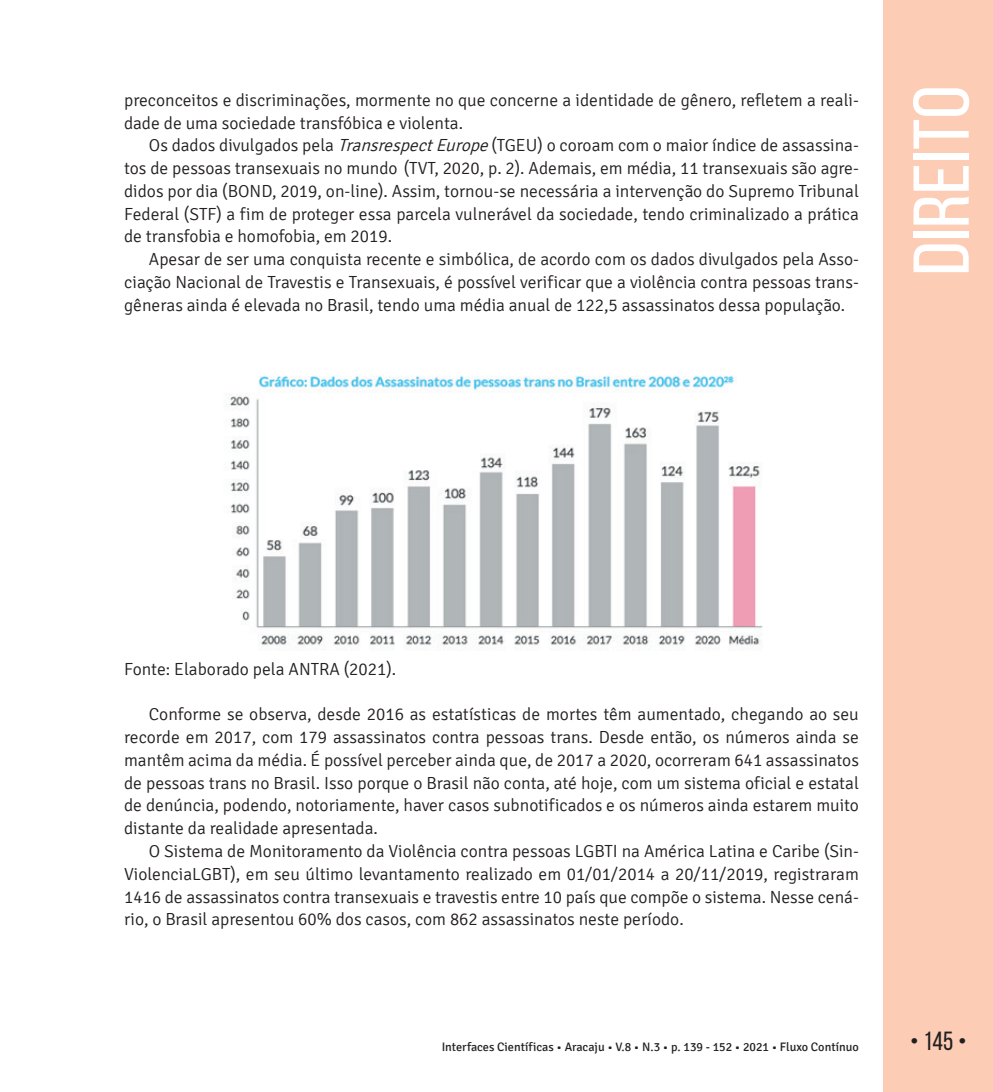
<style>
.page{position:relative;width:993px;height:1092px;background:#fff}
.page>*{position:absolute;margin:0;border:0;box-sizing:border-box;transform-origin:0 0}
.t1{font:78.75px "Bebas Neue";color:#fff;scale:1.09 1}
.t2{font:26.25px "Bebas Neue";color:#231f20}
.t3{font:300 17.5px/22.8px "Signika";color:#231f20;text-align:justify}
.t4{font:12.25px "Signika";color:#231f20}
.s1{font-style:italic}
</style>
<div class="page">
<div style="left:883px;top:0;width:109px;height:1091px;background:#fcccb5"></div>
<img style="left:229px;top:375px;width:534px;height:276px">
<p class="t3" style="left:124px;top:89px;width:736px">preconceitos e discriminações, mormente no que concerne a identidade de gênero, refletem a reali&shy;dade de uma sociedade transfóbica e violenta.</p>
<p class="t3" style="left:124px;top:134px;width:736px;text-indent:25px">Os dados divulgados pela <span class="s1">TransrespectEurope</span>(TGEU) o coroam com o maior índice de assassina&shy;tos de pessoas transexuais no mundo (TVT, 2020, p. 2). Ademais, em média, 11 transexuais são agre&shy;didos por dia (BOND, 2019, on-line). Assim, tornou-se necessária a intervenção do Supremo Tribunal Federal (STF) a fim de proteger essa parcela vulnerável da sociedade, tendo criminalizado a prática de transfobia e homofobia, em 2019.</p>
<p class="t3" style="left:124px;top:248px;width:736px;text-indent:25px">Apesar de ser uma conquista recente e simbólica, de acordo com os dados divulgados pela Asso&shy;ciação Nacional de Travestis e Transexuais, é possível verificar que a violência contra pessoas trans&shy;gêneras ainda é elevada no Brasil, tendo uma média anual de 122,5 assassinatos dessa população.</p>
<h1 class="t1" style="left:898px;top:275px;width:176px;rotate:-90deg">Direito</h1>
<p class="t3" style="left:124px;top:658px;width:273px">Fonte: Elaborado pela ANTRA (2021).</p>
<p class="t3" style="left:124px;top:703px;width:736px;text-indent:25px">Conforme se observa, desde 2016 as estatísticas de mortes têm aumentado, chegando ao seu recorde em 2017, com 179 assassinatos contra pessoas trans. Desde então, os números ainda se mantêm acima da média. É possível perceber ainda que, de 2017 a 2020, ocorreram 641 assassinatos de pessoas trans no Brasil. Isso porque o Brasil não conta, até hoje, com um sistema oficial e estatal de denúncia, podendo, notoriamente, haver casos subnotificados e os números ainda estarem muito distante da realidade apresentada.</p>
<p class="t3" style="left:124px;top:840px;width:736px;text-indent:25px">O Sistema de Monitoramento da Violência contra pessoas LGBTI na América Latina e Caribe (Sin-ViolenciaLGBT), em seu último levantamento realizado em 01/01/2014 a 20/11/2019, registraram 1416 de assassinatos contra transexuais e travestis entre 10 país que compõe o sistema. Nesse cená&shy;rio, o Brasil apresentou 60% dos casos, com 862 assassinatos neste período.</p>
<p class="t4" style="left:441px;top:1040px;width:418px">Interfaces Científicas • Aracaju • V.8 • N.3 • p. 139 - 152 • 2021 • Fluxo Contínuo</p>
<h2 class="t2" style="left:909px;top:1026px;width:58px">• 145 •</h2>
</div>
